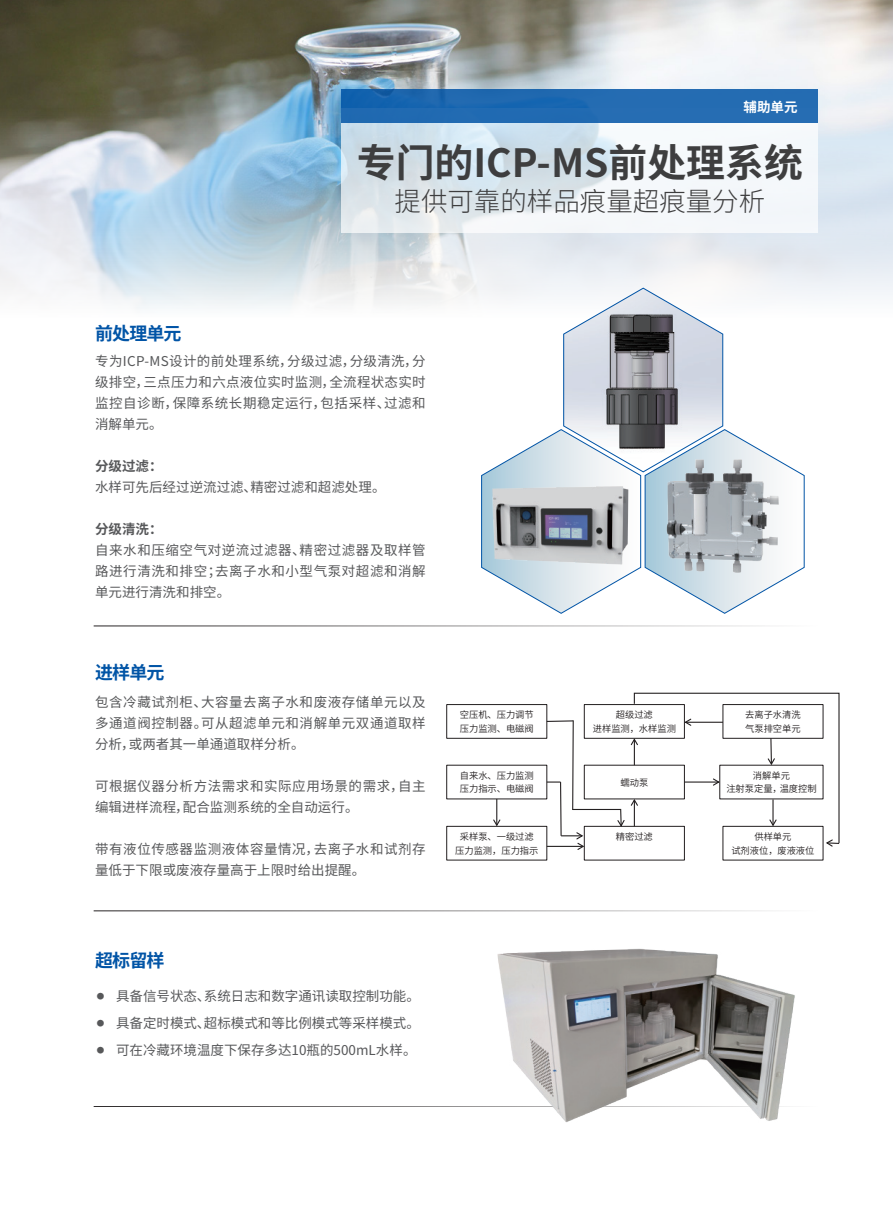
<style>
.page{position:relative;width:893px;height:1212px;background:#fff}
.page>*{position:absolute;margin:0;border:0;box-sizing:border-box;transform-origin:0 0}
.t1{font:700 38.85px "Source Han Sans SC";color:#3e3e3f}
.t2{font:300 26.55px "Source Han Sans SC";color:#3e3e3f}
.t3{font:700 18px "Source Han Sans SC";letter-spacing:-.05em;color:#0154a6}
.t4{font:13.5px/21px "Source Han Sans SC";letter-spacing:.02em;color:#57585a;text-align:justify}
.t5{font:13.5px/21px "Source Han Sans SC";letter-spacing:.045em;color:#57585a}
.t6{font:13.5px "Source Han Sans SC";color:#57585a}
.t7{font:700 13.5px "Source Han Sans SC";color:#57585a}
.t8{font:700 13.5px "Source Han Sans SC";color:#fff}
.t9{font:9.3px/13.6px "Source Han Sans CN";color:#231f20;text-align:center}
.t10{font:700 7.5px "Source Han Sans SC";color:#57585a}
</style>
<div class="page">
<img style="left:1px;top:0;width:892px;height:110px">
<img style="left:0;top:0;width:1px;height:436px">
<svg style="left:0;top:110px;width:893px;height:326px"></svg>
<svg style="left:342px;top:123px;width:476px;height:110px;fill:#f2f5f9"></svg>
<svg style="left:481px;top:287px;width:324px;height:327px"></svg>
<div style="left:342px;top:89px;width:476px;height:34px;background:linear-gradient(to right,#1965af,#286eb3)"></div>
<img style="left:482px;top:478px;width:159px;height:95px">
<img style="left:663px;top:457px;width:120px;height:121px">
<img style="left:480px;top:911px;width:315px;height:212px">
<div style="left:446px;top:826px;width:101px;height:34px;background:#fff;border:1px solid #231f20"></div>
<img style="left:447px;top:830px;width:100px;height:27px">
<img style="left:447px;top:768px;width:99px;height:27px">
<div style="left:446px;top:704px;width:101px;height:34px;background:#fff;border:1px solid #231f20"></div>
<img style="left:447px;top:708px;width:100px;height:27px">
<div style="left:584px;top:826px;width:101px;height:34px;background:#fff;border:1px solid #231f20"></div>
<img style="left:585px;top:830px;width:99px;height:27px">
<div style="left:584px;top:704px;width:101px;height:34px;background:#fff;border:1px solid #231f20"></div>
<img style="left:585px;top:708px;width:1px;height:27px">
<img style="left:723px;top:848px;width:100px;height:9px">
<svg style="left:492px;top:799px;width:9px;height:28px"></svg>
<hr style="left:573px;top:809px;width:48px;height:1px;background:#231f20">
<svg style="left:546px;top:719px;width:39px;height:132px"></svg>
<svg style="left:616px;top:692px;width:224px;height:156px"></svg>
<h3 class="t3" style="left:95px;top:323px;width:88px">前处理单元</h3>
<p class="t8" style="left:744px;top:100px;width:55px">辅助单元</p>
<h1 class="t1" style="left:357px;top:141px;width:448px">专门的ICP-MS前处理系统</h1>
<h2 class="t2" style="left:395px;top:187px;width:372px">提供可靠的样品痕量超痕量分析</h2>
<p class="t4" style="left:95px;top:350px;width:332px">专为ICP-MS设计的前处理系统，分级过滤，分级清洗，分级排空，三点压力和六点液位实时监测，全流程状态实时监控自诊断，保障系统长期稳定运行，包括采样、过滤和消解单元。</p>
<p class="t7" style="left:95px;top:458px;width:69px">分级过滤：</p>
<p class="t6" style="left:95px;top:479px;width:292px">水样可先后经过逆流过滤、精密过滤和超滤处理。</p>
<p class="t7" style="left:95px;top:521px;width:69px">分级清洗：</p>
<p class="t4" style="left:95px;top:539px;width:332px">自来水和压缩空气对逆流过滤器、精密过滤器及取样管路进行清洗和排空；去离子水和小型气泵对超滤和消解单元进行清洗和排空。</p>
<h3 class="t3" style="left:95px;top:662px;width:71px">进样单元</h3>
<p class="t4" style="left:95px;top:692px;width:332px">包含冷藏试剂柜、大容量去离子水和废液存储单元以及多通道阀控制器。可从超滤单元和消解单元双通道取样分析，或两者其一单通道取样分析。</p>
<p class="t5" style="left:95px;top:776px;width:332px">可根据仪器分析方法需求和实际应用场景的需求，自主编辑进样流程，配合监测系统的全自动运行。</p>
<p class="t5" style="left:95px;top:839px;width:332px">带有液位传感器监测液体容量情况，去离子水和试剂存量低于下限或废液存量高于上限时给出提醒。</p>
<h3 class="t3" style="left:95px;top:950px;width:71px">超标留样</h3>
<p class="t4" style="left:116px;top:982px;width:305px;line-height:27px">具备信号状态、系统日志和数字通讯读取控制功能。具备定时模式、超标模式和等比例模式等采样模式。可在冷藏环境温度下保存多达10瓶的500mL水样。</p>
<p class="t10" style="left:97px;top:992px;width:9px">●</p>
<p class="t10" style="left:97px;top:1019px;width:9px">●</p>
<p class="t10" style="left:97px;top:1046px;width:9px">●</p>
<p class="t9" style="left:460px;top:708px;width:75px;text-align:left">空压机、压力调节压力监测、电磁阀</p>
<p class="t9" style="left:460px;top:769px;width:75px;text-align:left">自来水、压力监测压力指示、电磁阀</p>
<p class="t9" style="left:455px;top:830px;width:85px">采样泵、一级过滤压力监测，压力指示</p>
<p class="t9" style="left:593px;top:708px;width:85px">超级过滤<br>进样监测，水样监测</p>
<p class="t9" style="left:620px;top:776px;width:29px">蠕动泵</p>
<p class="t9" style="left:616px;top:830px;width:39px">精密过滤</p>
<p class="t9" style="left:745px;top:708px;width:57px;text-align:left">去离子水清洗气泵排空单元</p>
<p class="t9" style="left:726px;top:769px;width:92px">消解单元<br>注射泵定量，温度控制</p>
<p class="t9" style="left:731px;top:830px;width:85px">供样单元<br>试剂液位，废液液位</p>
</div>
